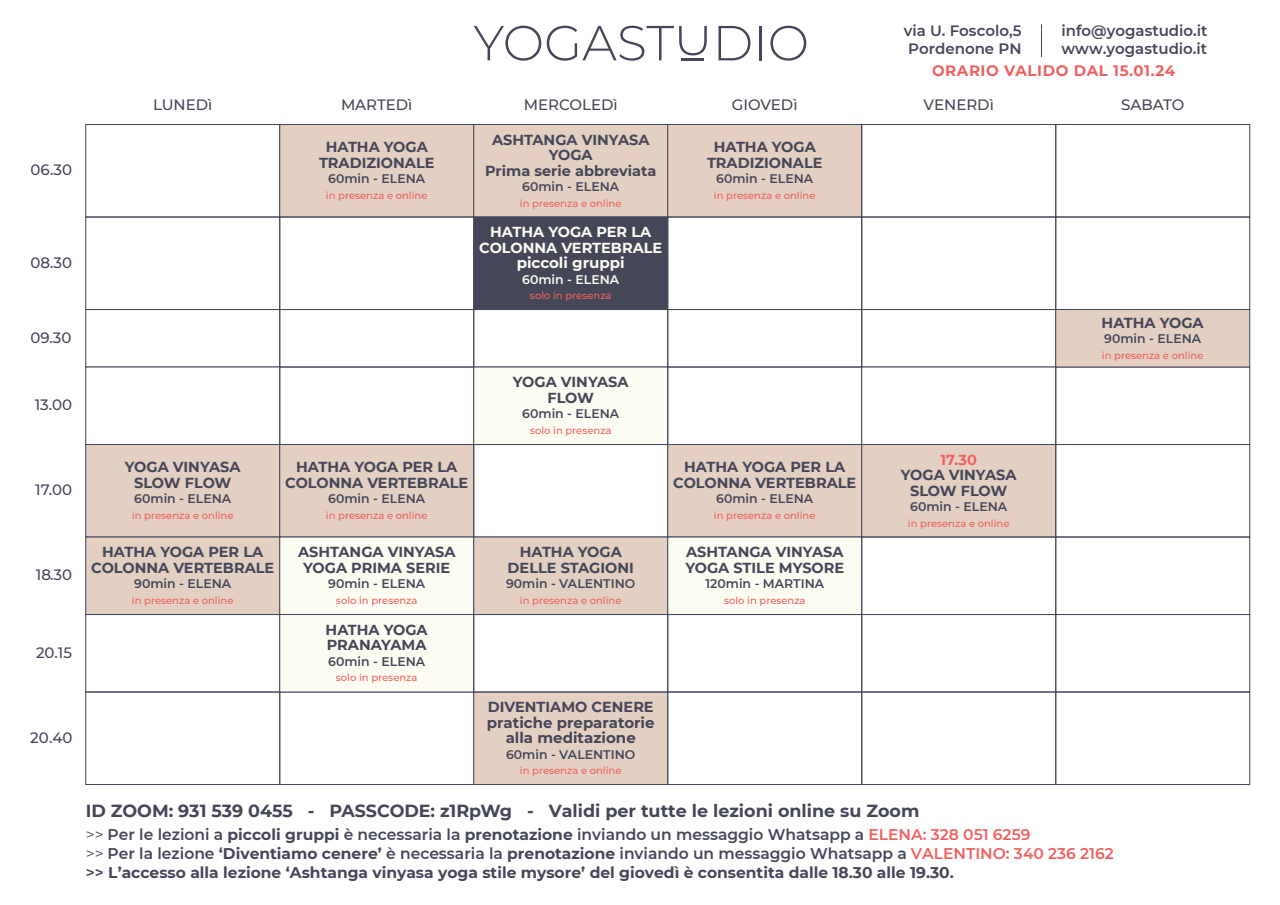
<style>
.page{position:relative;width:1280px;height:905px;background:#fff}
.page>*{position:absolute;margin:0;border:0;box-sizing:border-box;transform-origin:0 0}
.t1{font:700 17.5px "Montserrat";color:#454759}
.t2{font:700 15.5px/18.6px "Montserrat";color:#454759}
.t3{font:700 15.15px "Montserrat";letter-spacing:.04em;color:#ef6060}
.t4{font:500 15px "Montserrat";color:#454759}
.t5{font:600 15px/18px "Montserrat";color:#454759}
.t6{font:700 15px/15.5px "Montserrat";color:#454759;text-align:center}
.t7{font:700 15px "Montserrat";color:#fdfcf2}
.t8{font:700 14.5px/15.5px "Montserrat";color:#454759;text-align:center}
.t9{font:700 14.5px/15.5px "Montserrat";color:#fdfcf2;text-align:center}
.t10{font:700 14.5px "Montserrat";color:#ef6060}
.t11{font:600 12.5px "Montserrat";color:#454759}
.t12{font:600 12.5px "Montserrat";color:#fdfcf2}
.t13{font:500 10px "Montserrat";color:#ef6060}
.s1{font-weight:400}
.s2{font-weight:600}
.s3{font-weight:600;color:#ef6060}
</style>
<div class="page">
<div style="left:86px;top:124px;width:194px;height:93px;border:1px solid #454759"></div>
<div style="left:280px;top:124px;width:194px;height:93px;background:#e4d0c2;border:1px solid #454759"></div>
<div style="left:474px;top:124px;width:194px;height:93px;background:#e4d0c2;border:1px solid #454759"></div>
<div style="left:668px;top:124px;width:194px;height:93px;background:#e4d0c2;border:1px solid #454759"></div>
<div style="left:862px;top:124px;width:194px;height:93px;border:1px solid #454759"></div>
<div style="left:1056px;top:124px;width:194px;height:93px;border:1px solid #454759"></div>
<div style="left:86px;top:217px;width:194px;height:93px;border:1px solid #454759"></div>
<div style="left:280px;top:217px;width:194px;height:93px;border:1px solid #454759"></div>
<div style="left:474px;top:217px;width:194px;height:93px;background:#454759"></div>
<div style="left:862px;top:217px;width:194px;height:93px;border:1px solid #454759"></div>
<div style="left:1056px;top:217px;width:194px;height:93px;border:1px solid #454759"></div>
<div style="left:86px;top:309px;width:194px;height:58px;border:1px solid #454759"></div>
<div style="left:280px;top:309px;width:194px;height:58px;border:1px solid #454759"></div>
<div style="left:474px;top:309px;width:194px;height:58px;border:1px solid #454759"></div>
<div style="left:668px;top:309px;width:194px;height:58px;border:1px solid #454759"></div>
<div style="left:862px;top:309px;width:194px;height:58px;border:1px solid #454759"></div>
<div style="left:280px;top:367px;width:194px;height:78px;border:1px solid #454759"></div>
<div style="left:474px;top:367px;width:194px;height:78px;background:#fdfcf2"></div>
<div style="left:668px;top:367px;width:194px;height:78px;border:1px solid #454759"></div>
<div style="left:1056px;top:367px;width:194px;height:78px;border:1px solid #454759"></div>
<div style="left:86px;top:444px;width:194px;height:93px;background:#e4d0c2;border:1px solid #454759"></div>
<div style="left:280px;top:444px;width:194px;height:93px;background:#e4d0c2;border:1px solid #454759"></div>
<div style="left:474px;top:444px;width:194px;height:93px;border:1px solid #454759"></div>
<div style="left:668px;top:444px;width:194px;height:93px;background:#e4d0c2;border:1px solid #454759"></div>
<div style="left:862px;top:444px;width:194px;height:93px;background:#e4d0c2;border:1px solid #454759"></div>
<div style="left:1056px;top:444px;width:194px;height:93px;border:1px solid #454759"></div>
<div style="left:86px;top:537px;width:194px;height:78px;background:#e4d0c2"></div>
<div style="left:280px;top:537px;width:194px;height:78px;background:#fdfcf2"></div>
<div style="left:474px;top:537px;width:194px;height:78px;background:#e4d0c2"></div>
<div style="left:668px;top:537px;width:194px;height:78px;background:#fdfcf2"></div>
<div style="left:862px;top:537px;width:194px;height:78px;border:1px solid #454759"></div>
<div style="left:1056px;top:537px;width:194px;height:78px;border:1px solid #454759"></div>
<div style="left:1056px;top:309px;width:194px;height:58px;background:#e4d0c2;border:1px solid #454759"></div>
<hr style="left:1041px;top:24px;width:1px;height:33px;background:#454759">
<div style="left:668px;top:217px;width:194px;height:93px;border:1px solid #454759"></div>
<div style="left:86px;top:692px;width:194px;height:93px;border:1px solid #454759"></div>
<div style="left:280px;top:692px;width:194px;height:93px;border:1px solid #454759"></div>
<div style="left:474px;top:692px;width:194px;height:93px;background:#e4d0c2;border:1px solid #454759"></div>
<div style="left:862px;top:692px;width:194px;height:93px;border:1px solid #454759"></div>
<div style="left:1056px;top:692px;width:194px;height:93px;border:1px solid #454759"></div>
<div style="left:668px;top:692px;width:194px;height:93px;border:1px solid #454759"></div>
<div style="left:86px;top:614px;width:194px;height:78px;border:1px solid #454759"></div>
<div style="left:280px;top:614px;width:194px;height:78px;background:#fdfcf2;border:1px solid #454759"></div>
<div style="left:474px;top:614px;width:194px;height:78px;border:1px solid #454759"></div>
<div style="left:668px;top:614px;width:194px;height:78px;border:1px solid #454759"></div>
<div style="left:862px;top:614px;width:194px;height:78px;border:1px solid #454759"></div>
<div style="left:1056px;top:614px;width:194px;height:78px;border:1px solid #454759"></div>
<svg style="left:474px;top:26px;width:67px;height:35px"></svg>
<svg style="left:547px;top:26px;width:160px;height:35px"></svg>
<svg style="left:719px;top:26px;width:32px;height:34px"></svg>
<hr style="left:759px;top:26px;width:3px;height:34px;background:#454759">
<svg style="left:770px;top:26px;width:36px;height:35px"></svg>
<hr style="left:682px;top:58px;width:22px;height:3px;background:#454759">
<p class="t4" style="left:31px;top:159px;width:43px">06.30</p>
<p class="t4" style="left:31px;top:252px;width:43px">08.30</p>
<p class="t4" style="left:31px;top:327px;width:42px">09.30</p>
<p class="t4" style="left:35px;top:394px;width:39px">13.00</p>
<p class="t4" style="left:35px;top:479px;width:39px">17.00</p>
<p class="t4" style="left:36px;top:564px;width:38px">18.30</p>
<p class="t4" style="left:36px;top:642px;width:38px">20.15</p>
<p class="t4" style="left:30px;top:727px;width:44px">20.40</p>
<p class="t5" style="left:904px;top:21px;width:119px">via U. Foscolo,5<br>Pordenone PN</p>
<p class="t5" style="left:1062px;top:21px;width:148px">info@yogastudio.it www.yogastudio.it</p>
<p class="t3" style="left:932px;top:60px;width:245px">ORARIO VALIDO DAL 15.01.24</p>
<p class="t4" style="left:153px;top:94px;width:61px">LUNEDì</p>
<p class="t4" style="left:341px;top:94px;width:73px">MARTEDì</p>
<p class="t4" style="left:524px;top:94px;width:96px">MERCOLEDì</p>
<p class="t4" style="left:732px;top:94px;width:67px">GIOVEDì</p>
<p class="t4" style="left:924px;top:94px;width:72px">VENERDì</p>
<p class="t4" style="left:1121px;top:94px;width:65px">SABATO</p>
<p class="t8" style="left:319px;top:139px;width:117px">HATHA YOGA<br>TRADIZIONALE</p>
<p class="t11" style="left:328px;top:170px;width:99px">60min - ELENA</p>
<p class="t13" style="left:326px;top:188px;width:103px">in presenza e online</p>
<p class="t8" style="left:485px;top:131px;width:173px">ASHTANGA VINYASA<br>YOGA<br>Prima serie abbreviata</p>
<p class="t11" style="left:522px;top:178px;width:99px">60min - ELENA</p>
<p class="t13" style="left:520px;top:196px;width:103px">in presenza e online</p>
<p class="t9" style="left:479px;top:224px;width:184px">HATHA YOGA PER LA<br>COLONNA VERTEBRALE</p>
<p class="t7" style="left:517px;top:252px;width:109px">piccoli gruppi</p>
<p class="t12" style="left:522px;top:270px;width:99px">60min - ELENA</p>
<p class="t13" style="left:530px;top:289px;width:83px">solo in presenza</p>
<p class="t8" style="left:707px;top:139px;width:117px">HATHA YOGA<br>TRADIZIONALE</p>
<p class="t11" style="left:716px;top:170px;width:99px">60min - ELENA</p>
<p class="t13" style="left:714px;top:188px;width:103px">in presenza e online</p>
<p class="t8" style="left:125px;top:459px;width:117px">YOGA VINYASA<br>SLOW FLOW</p>
<p class="t11" style="left:134px;top:490px;width:99px">60min - ELENA</p>
<p class="t13" style="left:132px;top:508px;width:103px">in presenza e online</p>
<p class="t8" style="left:91px;top:544px;width:184px">HATHA YOGA PER LA<br>COLONNA VERTEBRALE</p>
<p class="t11" style="left:134px;top:575px;width:99px">90min - ELENA</p>
<p class="t13" style="left:132px;top:593px;width:103px">in presenza e online</p>
<p class="t8" style="left:285px;top:459px;width:184px">HATHA YOGA PER LA<br>COLONNA VERTEBRALE</p>
<p class="t11" style="left:328px;top:490px;width:99px">60min - ELENA</p>
<p class="t13" style="left:326px;top:508px;width:103px">in presenza e online</p>
<p class="t8" style="left:298px;top:544px;width:159px">ASHTANGA VINYASA<br>YOGA PRIMA SERIE</p>
<p class="t11" style="left:328px;top:575px;width:99px">90min - ELENA</p>
<p class="t13" style="left:336px;top:593px;width:83px">solo in presenza</p>
<p class="t8" style="left:326px;top:621px;width:104px;text-align:left">HATHA YOGA<br>PRANAYAMA</p>
<p class="t11" style="left:328px;top:653px;width:99px">60min - ELENA</p>
<p class="t13" style="left:336px;top:671px;width:83px">solo in presenza</p>
<p class="t8" style="left:513px;top:374px;width:117px">YOGA VINYASA<br>FLOW</p>
<p class="t11" style="left:522px;top:405px;width:99px">60min - ELENA</p>
<p class="t13" style="left:530px;top:423px;width:83px">solo in presenza</p>
<p class="t8" style="left:508px;top:544px;width:128px">HATHA YOGA<br>DELLE STAGIONI</p>
<p class="t11" style="left:506px;top:575px;width:131px">90min - VALENTINO</p>
<p class="t13" style="left:520px;top:593px;width:103px">in presenza e online</p>
<p class="t8" style="left:673px;top:459px;width:184px">HATHA YOGA PER LA<br>COLONNA VERTEBRALE</p>
<p class="t11" style="left:716px;top:490px;width:99px">60min - ELENA</p>
<p class="t13" style="left:714px;top:508px;width:103px">in presenza e online</p>
<p class="t8" style="left:686px;top:544px;width:160px;text-align:left">ASHTANGA VINYASA<br>YOGA STILE MYSORE</p>
<p class="t11" style="left:705px;top:575px;width:120px">120min - MARTINA</p>
<p class="t13" style="left:724px;top:593px;width:83px">solo in presenza</p>
<p class="t8" style="left:488px;top:699px;width:167px">DIVENTIAMO CENERE</p>
<p class="t6" style="left:487px;top:714px;width:169px">pratiche preparatorie alla meditazione</p>
<p class="t11" style="left:506px;top:745px;width:131px">60min - VALENTINO</p>
<p class="t13" style="left:520px;top:764px;width:103px">in presenza e online</p>
<p class="t10" style="left:941px;top:449px;width:38px">17.30</p>
<p class="t8" style="left:901px;top:467px;width:117px">YOGA VINYASA<br>SLOW FLOW</p>
<p class="t11" style="left:910px;top:498px;width:99px">60min - ELENA</p>
<p class="t13" style="left:908px;top:516px;width:103px">in presenza e online</p>
<p class="t8" style="left:1102px;top:314px;width:104px">HATHA YOGA</p>
<p class="t11" style="left:1104px;top:330px;width:99px">90min - ELENA</p>
<p class="t13" style="left:1102px;top:348px;width:103px">in presenza e online</p>
<p class="t1" style="left:86px;top:798px;width:835px">ID ZOOM: 931 539 0455 - PASSCODE: z1RpWg - Validi per tutte le lezioni online su Zoom</p>
<p class="t2" style="left:86px;top:825px;width:1030px"><span class="s1">&gt;&gt;</span> <span class="s2">Per le lezioni a</span> piccoli gruppi <span class="s2">è necessaria la</span> prenotazione <span class="s2">inviando un messaggio Whatsapp a</span> <span class="s3">ELENA: 328 051 6259<br></span><span class="s1">&gt;&gt;</span> <span class="s2">Per la lezione</span> ‘Diventiamo cenere’ <span class="s2">è necessaria la</span> prenotazione <span class="s2">inviando un messaggio Whatsapp a</span> <span class="s3">VALENTINO: 340 236 2162 </span><span class="s2">&gt;&gt;</span> L’accesso alla lezione ‘Ashtanga vinyasa yoga stile mysore’ del giovedì è consentita dalle 18.30 alle 19.30.</p>
</div>
